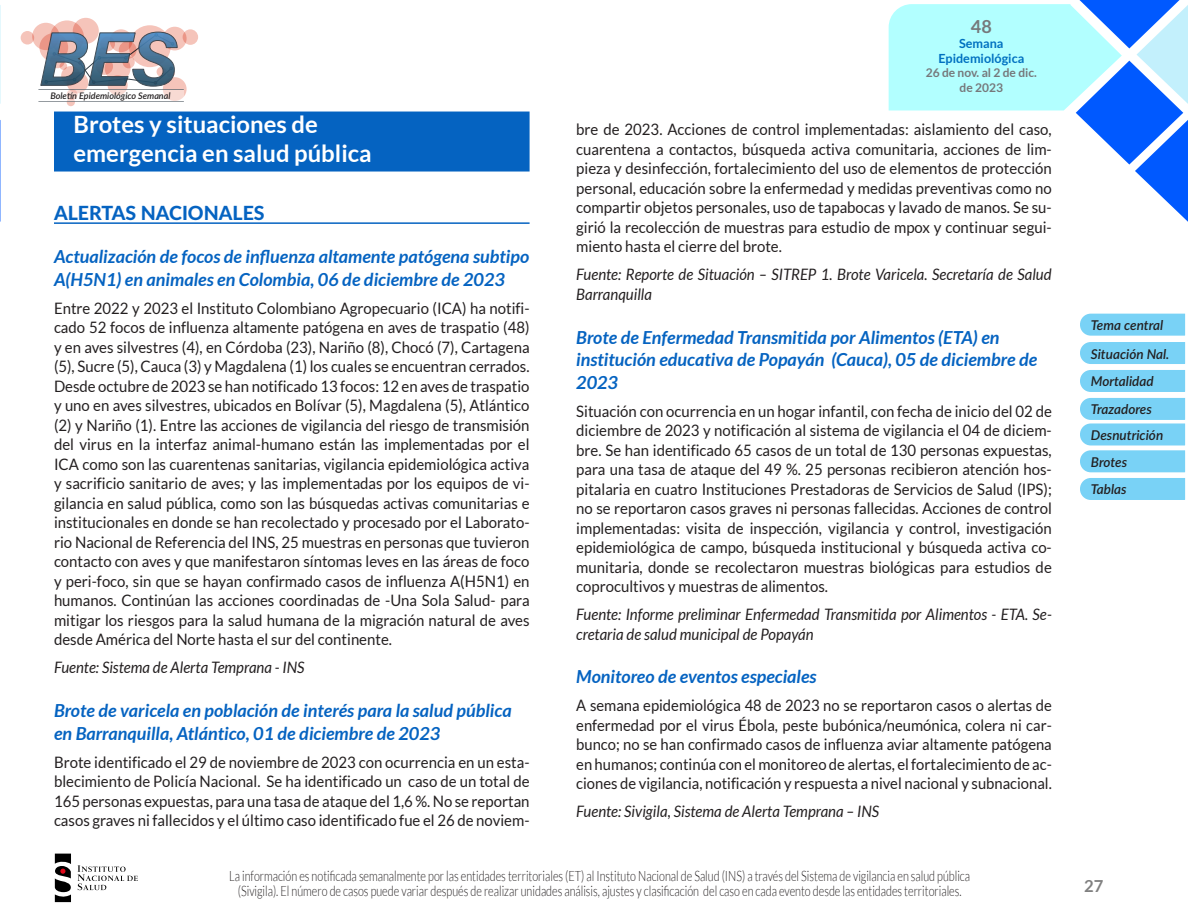
<style>
.page{position:relative;width:1188px;height:918px;background:#fff}
.page>*{position:absolute;margin:0;border:0;box-sizing:border-box;transform-origin:0 0}
.AAA_Titulos{font:700 23.85px/28.7px "Lato";color:#fff}
.AAA_Evento{font:800 19.5px "Lato";color:#0563c1}
.AAA_subtitulos{font:italic 700 18px/22.5px "Lato";color:#0563c1}
.t1{font:700 18px "Lato";color:#76787b}
.t2{font:700 16.5px "Lato";color:#808080}
.AAA_Texto_general{font:15.75px/19.5px "Lato";color:#231f20;text-align:justify;scale:.95 1}
.AAA_Texto_general-2{font:15.75px/19.5px "Lato";color:#231f20;text-align:justify;scale:.94 1}
.AAA_Texto_general-3{font:italic 15.75px/19.5px "Lato";color:#231f20;scale:.95 1}
.t3{font:300 14.25px/15px "Lato";color:#231f20;text-align:center;scale:.76 1}
.t4{font:italic 600 13.5px "Lato";color:#231f20}
.t5{font:700 12.6px/15.1px "Lato";color:#0070c0;text-align:center}
.t6{font:700 12px/14.4px "Lato";color:#76787b;text-align:center}
.t7{font:italic 600 9px "Lato";color:#231f20}
</style>
<div class="page">
<svg style="left:0;top:5px;width:1px;height:99px"></svg>
<svg style="left:0;top:120px;width:1px;height:102px"></svg>
<svg style="left:889px;top:0;width:299px;height:222px"></svg>
<svg style="left:77px;top:865px;width:61px;height:25px"></svg>
<svg style="left:55px;top:854px;width:16px;height:48px"></svg>
<div style="left:1080px;top:314px;width:105px;height:22px;background:#79d2f6"></div>
<div style="left:1080px;top:370px;width:105px;height:22px;background:#79d2f6"></div>
<div style="left:1080px;top:342px;width:105px;height:22px;background:#79d2f6"></div>
<svg style="left:1080px;top:398px;width:105px;height:74px;background:#8ad7f7"></svg>
<div style="left:1080px;top:478px;width:105px;height:22px;background:#79d2f6"></div>
<div style="left:21px;top:31px;width:13px;height:14px;background:#f5c4ba;border-radius:50%"></div>
<svg style="left:32px;top:23px;width:28px;height:27px"></svg>
<div style="left:73px;top:18px;width:26px;height:26px;background:#f5c4ba;border-radius:50%"></div>
<svg style="left:50px;top:20px;width:34px;height:34px"></svg>
<div style="left:67px;top:72px;width:21px;height:21px;background:#f5c4ba;border-radius:50%"></div>
<div style="left:67px;top:98px;width:8px;height:8px;background:#f5c4ba;border-radius:50%"></div>
<svg style="left:183px;top:29px;width:15px;height:16px"></svg>
<svg style="left:129px;top:25px;width:42px;height:42px"></svg>
<svg style="left:163px;top:27px;width:24px;height:23px"></svg>
<svg style="left:110px;top:29px;width:22px;height:23px"></svg>
<div style="left:108px;top:75px;width:20px;height:20px;background:#f5c4ba;border-radius:50%"></div>
<svg style="left:163px;top:77px;width:24px;height:24px"></svg>
<svg style="left:66px;top:90px;width:118px;height:11px"></svg>
<hr style="left:39px;top:89px;width:145px;height:1px;background:#313e48">
<hr style="left:39px;top:101px;width:145px;height:1px;background:#313e48">
<svg style="left:41px;top:32px;width:136px;height:54px;background:#8d91a0"></svg>
<div style="left:54px;top:112px;width:476px;height:60px;background:#0563c1"></div>
<hr style="left:54px;top:222px;width:476px;height:2px;background:#0563c1">
<p class="t7" style="left:50px;top:89px;width:122px">Boletín Epidemiológico Semanal</p>
<p class="AAA_Titulos" style="left:74px;top:110px;width:300px">Brotes y situaciones de emergencia en salud pública</p>
<p class="AAA_Evento" style="left:54px;top:198px;width:212px">ALERTAS NACIONALES</p>
<p class="AAA_subtitulos" style="left:54px;top:246px;width:477px">Actualización de focos de influenza altamente patógena subtipo<br>A(H5N1) en animales en Colombia, 06 de diciembre de 2023</p>
<p class="AAA_Texto_general" style="left:54px;top:298px;width:502px">Entre 2022 y 2023 el Instituto Colombiano Agropecuario (ICA) ha notifi&shy;cado 52 focos de influenza altamente patógena en aves de traspatio (48) y en aves silvestres (4), en Córdoba (23), Nariño (8), Chocó (7), Cartagena (5), Sucre (5), Cauca (3) y Magdalena (1) los cuales se encuentran cerrados.<br>Desde octubre de 2023 se han notificado 13 focos: 12 en aves de traspatio y uno en aves silvestres, ubicados en Bolívar (5), Magdalena (5), Atlántico (2) y Nariño (1). Entre las acciones de vigilancia del riesgo de transmisión del virus en la interfaz animal-humano están las implementadas por el ICA como son las cuarentenas sanitarias, vigilancia epidemiológica activa y sacrificio sanitario de aves; y las implementadas por los equipos de vi&shy;gilancia en salud pública, como son las búsquedas activas comunitarias e institucionales en donde se han recolectado y procesado por el Laborato&shy;rio Nacional de Referencia del INS, 25 muestras en personas que tuvieron contacto con aves y que manifestaron síntomas leves en las áreas de foco y peri-foco, sin que se hayan confirmado casos de influenza A(H5N1) en humanos. Continúan las acciones coordinadas de -Una Sola Salud- para mitigar los riesgos para la salud humana de la migración natural de aves desde América del Norte hasta el sur del continente.</p>
<p class="AAA_Texto_general-3" style="left:54px;top:658px;width:265px">Fuente: Sistema de Alerta Temprana - INS</p>
<p class="AAA_subtitulos" style="left:54px;top:700px;width:459px">Brote de varicela en población de interés para la salud pública en Barranquilla, Atlántico, 01 de diciembre de 2023</p>
<p class="AAA_Texto_general" style="left:54px;top:752px;width:502px">Brote identificado el 29 de noviembre de 2023 con ocurrencia en un esta&shy;blecimiento de Policía Nacional. Se ha identificado un caso de un total de 165 personas expuestas, para una tasa de ataque del 1,6 %. No se reportan casos graves ni fallecidos y el último caso identificado fue el 26 de noviem-</p>
<p class="t1" style="left:971px;top:16px;width:22px">48</p>
<p class="t5" style="left:938px;top:35px;width:87px">Semana<br>Epidemiológica</p>
<p class="t6" style="left:926px;top:65px;width:113px">26 de nov. al 2 de dic. de 2023</p>
<p class="AAA_Texto_general" style="left:576px;top:120px;width:502px">bre de 2023. Acciones de control implementadas: aislamiento del caso, cuarentena a contactos, búsqueda activa comunitaria, acciones de lim&shy;pieza y desinfección, fortalecimiento del uso de elementos de protección personal, educación sobre la enfermedad y medidas preventivas como no compartir objetos personales, uso de tapabocas y lavado de manos. Se su&shy;girió la recolección de muestras para estudio de mpox y continuar segui&shy;miento hasta el cierre del brote.</p>
<p class="AAA_Texto_general-3" style="left:576px;top:265px;width:502px">Fuente: Reporte de Situación – SITREP 1. Brote Varicela. Secretaría de Salud<br>Barranquilla</p>
<p class="AAA_subtitulos" style="left:576px;top:326px;width:463px">Brote de Enfermedad Transmitida por Alimentos (ETA) en institución educativa de Popayán (Cauca), 05 de diciembre de<br>2023</p>
<p class="AAA_Texto_general" style="left:576px;top:401px;width:502px">Situación con ocurrencia en un hogar infantil, con fecha de inicio del 02 de diciembre de 2023 y notificación al sistema de vigilancia el 04 de diciem&shy;bre. Se han identificado 65 casos de un total de 130 personas expuestas, para una tasa de ataque del 49 %. 25 personas recibieron atención hos&shy;pitalaria en cuatro Instituciones Prestadoras de Servicios de Salud (IPS); no se reportaron casos graves ni personas fallecidas. Acciones de control implementadas: visita de inspección, vigilancia y control, investigación epidemiológica de campo, búsqueda institucional y búsqueda activa co&shy;munitaria, donde se recolectaron muestras biológicas para estudios de coprocultivos y muestras de alimentos.</p>
<p class="AAA_Texto_general-3" style="left:576px;top:605px;width:502px">Fuente: Informe preliminar Enfermedad Transmitida por Alimentos - ETA. Se&shy;cretaria de salud municipal de Popayán</p>
<p class="AAA_subtitulos" style="left:576px;top:666px;width:242px">Monitoreo de eventos especiales</p>
<p class="AAA_Texto_general-2" style="left:576px;top:696px;width:508px">A semana epidemiológica 48 de 2023 no se reportaron casos o alertas de enfermedad por el virus Ébola, peste bubónica/neumónica, colera ni car&shy;bunco; no se han confirmado casos de influenza aviar altamente patógena en humanos; continúa con el monitoreo de alertas, el fortalecimiento de ac&shy;ciones de vigilancia, notificación y respuesta a nivel nacional y subnacional.</p>
<p class="AAA_Texto_general-3" style="left:576px;top:802px;width:320px">Fuente: Sivigila, Sistema de Alerta Temprana – INS</p>
<p class="t3" style="left:229px;top:868px;width:976px">La información es notificada semanalmente por las entidades territoriales (ET) al Instituto Nacional de Salud (INS) a través del Sistema de vigilancia en salud pública (Sivigila). El número de casos puede variar después de realizar unidades análisis, ajustes y clasificación del caso en cada evento desde las entidades territoriales.</p>
<p class="t4" style="left:1091px;top:315px;width:74px">Tema central</p>
<p class="t4" style="left:1091px;top:344px;width:80px">Situación Nal.</p>
<p class="t4" style="left:1091px;top:372px;width:64px">Mortalidad</p>
<p class="t4" style="left:1091px;top:400px;width:62px">Trazadores</p>
<p class="t4" style="left:1091px;top:425px;width:74px">Desnutrición</p>
<p class="t4" style="left:1091px;top:452px;width:38px">Brotes</p>
<p class="t4" style="left:1091px;top:480px;width:37px">Tablas</p>
<p class="t2" style="left:1084px;top:877px;width:21px">27</p>
</div>
